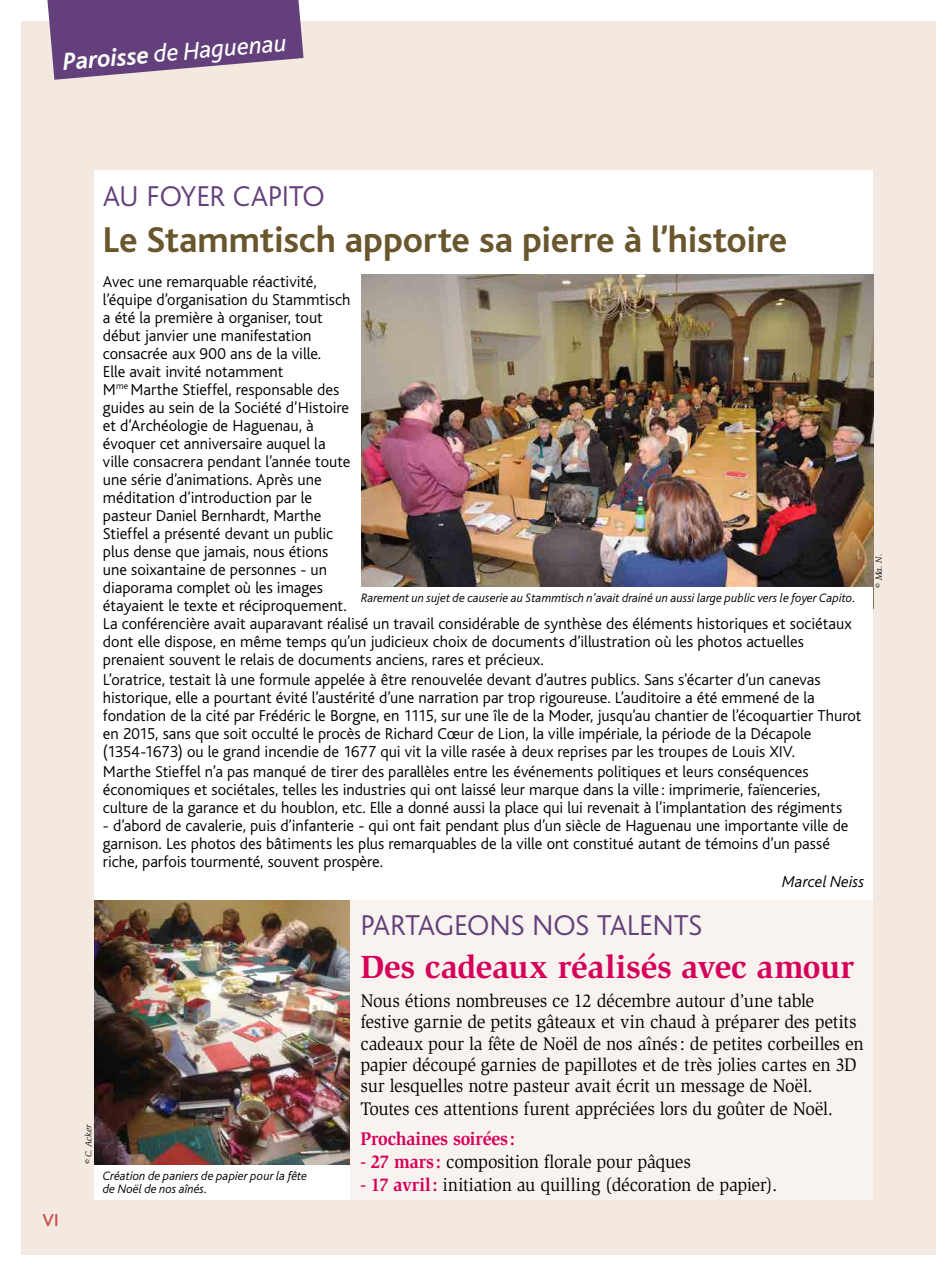
<style>
.page{position:relative;width:936px;height:1276px;background:#fff}
.page>*{position:absolute;margin:0;border:0;box-sizing:border-box;transform-origin:0 0}
.t1{font:700 37.5px "Bliss";letter-spacing:-.005em;color:#6a562d}
.t2{font:700 33px "Slimbach";color:#d6005a}
.t3{font:300 30px "Bliss";letter-spacing:-.02em;color:#63407b}
.t4{font:italic 25.5px "Bliss";color:#fff}
.t5{font:18.75px/21.1px "Slimbach";letter-spacing:-.015em;color:#000;scale:.95 1}
.t6{font:700 18.75px "Slimbach";letter-spacing:-.01em;color:#d6005a;scale:.95 1}
.t7{font:500 18px "Bliss";color:#ca4946}
.t8{font:300 16.5px/18px "Bliss";color:#000}
.t9{font:italic 300 16.5px "Bliss";letter-spacing:.005em;color:#000}
.t10{font:italic 300 12.75px/13.5px "Bliss";color:#000}
.t11{font:italic 9px "Slimbach";letter-spacing:-.005em;color:#000}
.s1{font-weight:700}
.s2{font-weight:700;color:#d6005a}
</style>
<div class="page">
<div style="left:21px;top:21px;width:914px;height:1233px;background:#f3e9e0"></div>
<svg style="left:47px;top:0;width:256px;height:80px"></svg>
<div style="left:94px;top:170px;width:779px;height:727px;background:#fff"></div>
<img style="left:361px;top:274px;width:512px;height:313px">
<div style="left:94px;top:898px;width:779px;height:301px;background:#f8f3ef"></div>
<img style="left:94px;top:900px;width:256px;height:265px">
<div style="left:94px;top:1165px;width:256px;height:34px;background:#fff"></div>
<div style="left:94px;top:893px;width:779px;height:7px;background:#fff"></div>
<h3 class="t4" style="left:62px;top:49px;width:226px;rotate:-5deg"><span class="s1">Paroisse</span> de Haguenau</h3>
<p class="t7" style="left:43px;top:1210px;width:18px">VI</p>
<p class="t11" style="left:83px;top:1164px;width:42px;rotate:-90deg">© C. Acker</p>
<h3 class="t3" style="left:103px;top:180px;width:223px">AU FOYER CAPITO</h3>
<h1 class="t1" style="left:103px;top:220px;width:686px">Le Stammtisch apporte sa pierre à l’histoire</h1>
<p class="t8" style="left:103px;top:273px;width:750px">Avec une remarquable réactivité,<br>l’équipe d’organisation du Stammtisch<br>a été la première à organiser, tout<br>début janvier une manifestation<br>consacrée aux 900 ans de la ville.<br>Elle avait invité notamment<br>M<sup>me</sup> Marthe Stieffel, responsable des<br>guides au sein de la Société d’Histoire<br>et d’Archéologie de Haguenau, à<br>évoquer cet anniversaire auquel la<br>ville consacrera pendant l’année toute<br>une série d’animations. Après une<br>méditation d’introduction par le<br>pasteur Daniel Bernhardt, Marthe<br>Stieffel a présenté devant un public<br>plus dense que jamais, nous étions<br>une soixantaine de personnes - un<br>diaporama complet où les images<br>étayaient le texte et réciproquement.<br>La conférencière avait auparavant réalisé un travail considérable de synthèse des éléments historiques et sociétaux dont elle dispose, en même temps qu’un judicieux choix de documents d’illustration où les photos actuelles prenaient souvent le relais de documents anciens, rares et précieux.</p>
<p class="t8" style="left:103px;top:671px;width:759px">L’oratrice, testait là une formule appelée à être renouvelée devant d’autres publics. Sans s’écarter d’un canevas historique, elle a pourtant évité l’austérité d’une narration par trop rigoureuse. L’auditoire a été emmené de la fondation de la cité par Frédéric le Borgne, en 1115, sur une île de la Moder, jusqu’au chantier de l’écoquartier Thurot en 2015, sans que soit occulté le procès de Richard Cœur de Lion, la ville impériale, la période de la Décapole (1354-1673) ou le grand incendie de 1677 qui vit la ville rasée à deux reprises par les troupes de Louis XIV.</p>
<p class="t8" style="left:103px;top:763px;width:741px">Marthe Stieffel n’a pas manqué de tirer des parallèles entre les événements politiques et leurs conséquences économiques et sociétales, telles les industries qui ont laissé leur marque dans la ville : imprimerie, faïenceries, culture de la garance et du houblon, etc. Elle a donné aussi la place qui lui revenait à l’implantation des régiments</p>
<p class="t8" style="left:103px;top:817px;width:747px">- d’abord de cavalerie, puis d’infanterie - qui ont fait pendant plus d’un siècle de Haguenau une importante ville de garnison. Les photos des bâtiments les plus remarquables de la ville ont constitué autant de témoins d’un passé riche, parfois tourmenté, souvent prospère.</p>
<p class="t9" style="left:782px;top:873px;width:84px">Marcel Neiss</p>
<p class="t10" style="left:361px;top:592px;width:496px">Rarement un sujet de causerie au Stammtisch n’avait drainé un aussi large public vers le foyer Capito.</p>
<p class="t10" style="left:103px;top:1169px;width:206px">Création de paniers de papier pour la fête de Noël de nos aînés.</p>
<h3 class="t3" style="left:360px;top:909px;width:344px">PARTAGEONS NOS TALENTS</h3>
<h2 class="t2" style="left:360px;top:947px;width:495px">Des cadeaux réalisés avec amour</h2>
<p class="t5" style="left:360px;top:990px;width:531px">Nous étions nombreuses ce 12 décembre autour d’une table festive garnie de petits gâteaux et vin chaud à préparer des petits cadeaux pour la fête de Noël de nos aînés: de petites corbeilles en papier découpé garnies de papillotes et de très jolies cartes en 3D sur lesquelles notre pasteur avait écrit un message de Noël.</p>
<p class="t5" style="left:360px;top:1098px;width:499px">Toutes ces attentions furent appréciées lors du goûter de Noël.</p>
<p class="t6" style="left:360px;top:1127px;width:164px">Prochaines soirées:</p>
<p class="t5" style="left:360px;top:1151px;width:349px"><span class="s2">- 27 mars:</span> composition florale pour pâques</p>
<p class="t5" style="left:360px;top:1174px;width:440px"><span class="s2">- 17 avril:</span> initiation au quilling (décoration de papier).</p>
<p class="t11" style="left:873px;top:587px;width:35px;rotate:-90deg">© Ma. N.</p>
</div>
